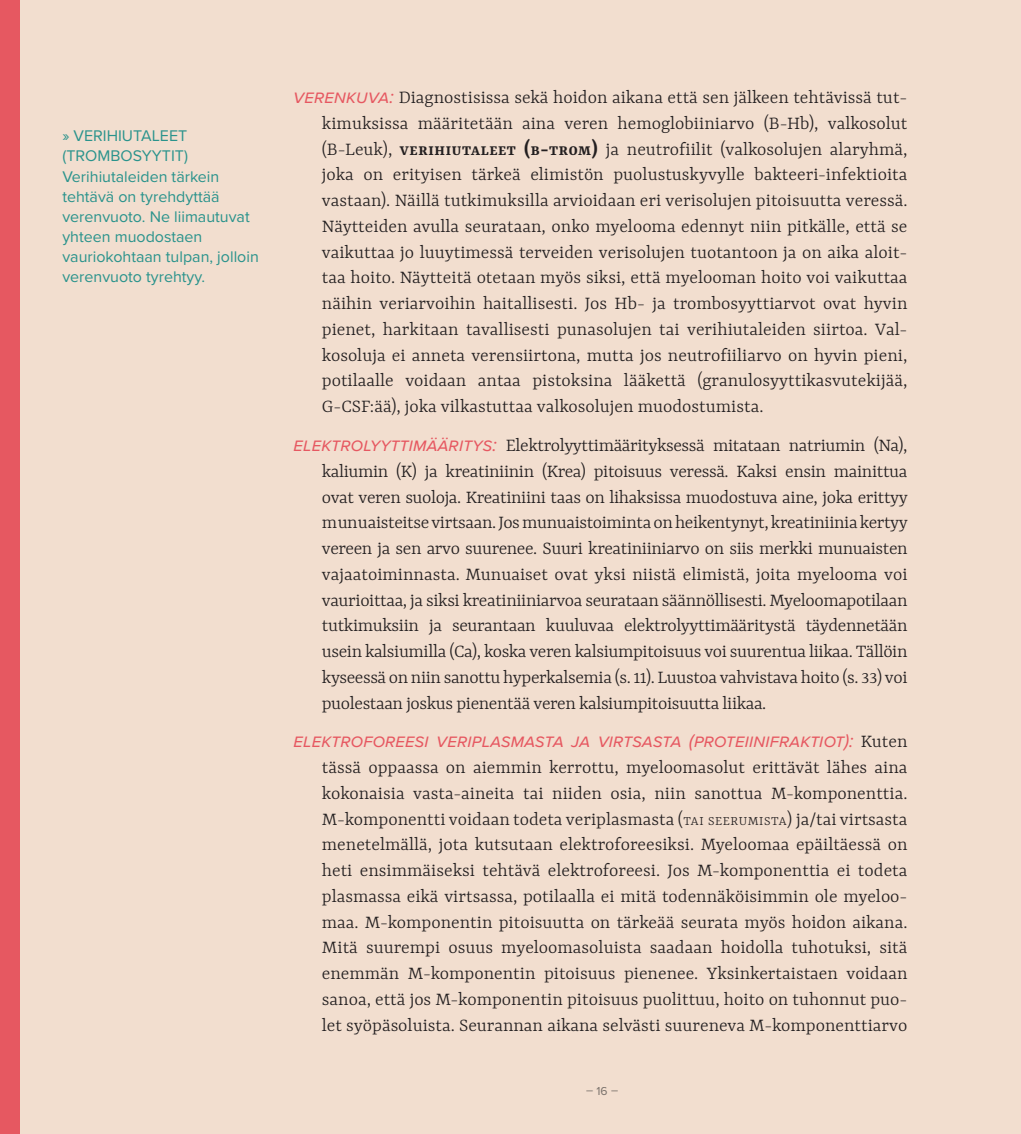
<style>
.page{position:relative;width:1021px;height:1134px;background:#fff}
.page>*{position:absolute;margin:0;border:0;box-sizing:border-box;transform-origin:0 0}
.t1{font:300 20px/25.8px "Yrsa";color:#231f20;text-align:justify}
.t2{font:italic 19px "Proxima Nova";color:#e65861}
.t3{font:16px/20px "Proxima Nova";color:#2a938c}
.t4{font:12px "Proxima Nova";color:#808285}
.s1{font-family:"Proxima Nova";font-weight:400;font-style:italic;font-size:19px;color:#e65861}
.s2{font-weight:700;font-size:15.4px}
.s3{font-weight:700;font-size:22px}
.s4{font-family:"Yrsa";font-weight:300;font-style:normal;font-size:20px;color:#231f20}
.s5{font-style:inherit}
.s6{font-size:14px}
</style>
<div class="page">
<div style="left:0;top:0;width:1020px;height:1134px;background:#f2decf"></div>
<div style="left:0;top:0;width:20px;height:1134px;background:#e65861"></div>
<p class="t3" style="left:62px;top:125px;width:198px">» VERIHIUTALEET (TROMBOSYYTIT)<br>Verihiutaleiden tärkein tehtävä on tyrehdyttää verenvuoto. Ne liimautuvat yhteen muodostaen vauriokohtaan tulpan, jolloin verenvuoto tyrehtyy.</p>
<p class="t1" style="left:322px;top:84px;width:587px;text-indent:-28px"><span class="s1">verenkuva:</span> Diagnostisissa sekä hoidon aikana että sen jälkeen tehtävissä tut&shy;kimuksissa määritetään aina veren hemoglobiiniarvo (B-Hb), valkosolut (B-Leuk), <span class="s2">verihiutaleet</span> <span class="s3">(</span><span class="s2">b</span><span class="s3">-</span><span class="s2">trom</span><span class="s3">)</span> ja neutrofiilit (valkosolujen alaryhmä, joka on erityisen tärkeä elimistön puolustuskyvylle bakteeri-infektioita vastaan). Näillä tutkimuksilla arvioidaan eri verisolujen pitoisuutta veressä.<br>Näytteiden avulla seurataan, onko myelooma edennyt niin pitkälle, että se vaikuttaa jo luuytimessä terveiden verisolujen tuotantoon ja on aika aloit&shy;taa hoito. Näytteitä otetaan myös siksi, että myelooman hoito voi vaikuttaa näihin veriarvoihin haitallisesti. Jos Hb- ja trombosyyttiarvot ovat hyvin pienet, harkitaan tavallisesti punasolujen tai verihiutaleiden siirtoa. Val&shy;kosoluja ei anneta verensiirtona, mutta jos neutrofiiliarvo on hyvin pieni, potilaalle voidaan antaa pistoksina lääkettä (granulosyyttikasvutekijää, G-CSF:ää), joka vilkastuttaa valkosolujen muodostumista.</p>
<p class="t1" style="left:322px;top:432px;width:587px;text-indent:-28px"><span class="s1">elektrolyyttimääritys:</span> Elektrolyyttimäärityksessä mitataan natriumin (Na), kaliumin (K) ja kreatiniinin (Krea) pitoisuus veressä. Kaksi ensin mainittua ovat veren suoloja. Kreatiniini taas on lihaksissa muodostuva aine, joka erittyy munuaisteitse virtsaan. Jos munuaistoiminta on heikentynyt, kreatiniinia kertyy vereen ja sen arvo suurenee. Suuri kreatiniiniarvo on siis merkki munuaisten vajaatoiminnasta. Munuaiset ovat yksi niistä elimistä, joita myelooma voi vaurioittaa, ja siksi kreatiniiniarvoa seurataan säännöllisesti. Myeloomapotilaan tutkimuksiin ja seurantaan kuuluvaa elektrolyyttimääritystä täydennetään usein kalsiumilla (Ca), koska veren kalsiumpitoisuus voi suurentua liikaa. Tällöin kyseessä on niin sanottu hyperkalsemia (s. 11). Luustoa vahvistava hoito (s. 33) voi puolestaan joskus pienentää veren kalsiumpitoisuutta liikaa.</p>
<p class="t2" style="left:293px;top:727px;width:615px">elektroforeesi veriplasmasta ja virtsasta (proteiinifraktiot): <span class="s4">Kuten</span></p>
<p class="t1" style="left:322px;top:754px;width:587px">tässä oppaassa on aiemmin kerrottu, myeloomasolut erittävät lähes aina kokonaisia vasta-aineita tai niiden osia, niin sanottua M-komponenttia.<br>M-komponentti voidaan todeta veriplasmasta <span class="s5">(</span><span class="s6">tai seerumista</span><span class="s5">)</span> ja/tai virtsasta menetelmällä, jota kutsutaan elektroforeesiksi. Myeloomaa epäiltäessä on heti ensimmäiseksi tehtävä elektroforeesi. Jos M-komponenttia ei todeta plasmassa eikä virtsassa, potilaalla ei mitä todennäköisimmin ole myeloo&shy;maa. M-komponentin pitoisuutta on tärkeää seurata myös hoidon aikana.<br>Mitä suurempi osuus myeloomasoluista saadaan hoidolla tuhotuksi, sitä enemmän M-komponentin pitoisuus pienenee. Yksinkertaistaen voidaan sanoa, että jos M-komponentin pitoisuus puolittuu, hoito on tuhonnut puo&shy;let syöpäsoluista. Seurannan aikana selvästi suureneva M-komponenttiarvo</p>
<p class="t4" style="left:586px;top:1082px;width:34px">– 16 –</p>
</div>
